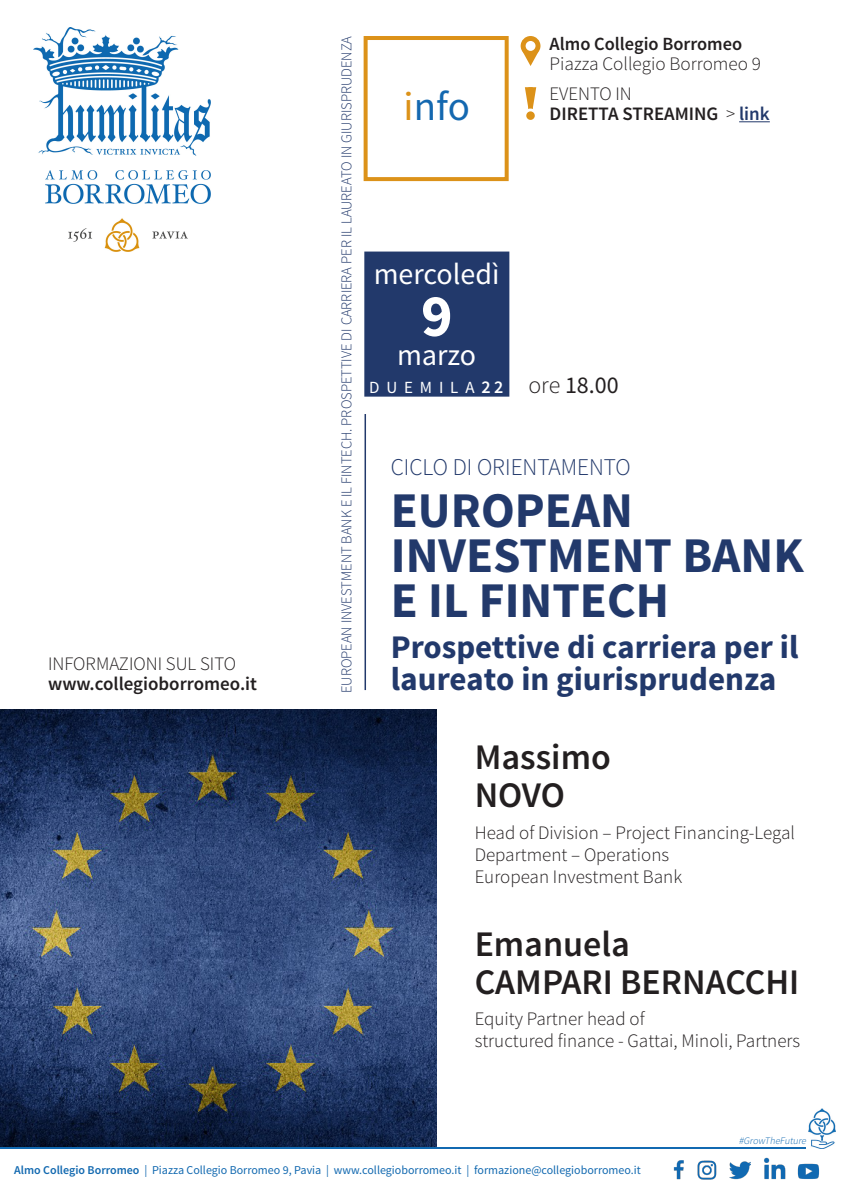
<style>
.page{position:relative;width:842px;height:1191px;background:#fff}
.page>*{position:absolute;margin:0;border:0;box-sizing:border-box;transform-origin:0 0}
.t1{font:700 60px "Source Sans Pro";color:#fff}
.t2{font:700 50px/45px "Source Sans Pro";color:#22396b}
.t3{font:41px "Source Sans Pro";color:#1468b0}
.t4{font:600 36px "Source Sans Pro";color:#231f20}
.t5{font:700 33px/32px "Source Sans Pro";color:#22396b}
.t6{font:30px "Source Sans Pro";color:#fff}
.t7{font:300 24px "Source Sans Pro";color:#22396b}
.t8{font:24px "Source Sans Pro";color:#231f20}
.t9{font:300 19px/22px "Source Sans Pro";color:#231f20}
.t10{font:600 19px "Source Sans Pro";color:#231f20}
.t11{font:600 18.6px "Source Sans Pro";color:#231f20}
.t12{font:17px "Source Sans Pro";color:#fff}
.t13{font:300 15px "Source Sans Pro";color:#22396b}
.t14{font:12px "Source Sans Pro";color:#1269b0}
.t15{font:italic 300 10px "Source Sans Pro";color:#1169b1}
.s1{color:#dc9219}
.s2{font-weight:300}
.s3{color:#22396b}
.s4{font-weight:600;font-size:18px}
.s5{font-weight:600}
</style>
<div class="page">
<img style="left:0;top:710px;width:437px;height:436px">
<div style="left:364px;top:36px;width:145px;height:145px;background:#fff;border:4px solid #dc9219"></div>
<div style="left:364px;top:251px;width:145px;height:145px;background:#22396b;border:4px solid #22396b"></div>
<img style="left:673px;top:1160px;width:11px;height:20px">
<img style="left:697px;top:1160px;width:20px;height:20px">
<img style="left:729px;top:1161px;width:22px;height:19px">
<img style="left:764px;top:1157px;width:22px;height:23px">
<img style="left:797px;top:1163px;width:22px;height:16px">
<hr style="left:364px;top:414px;width:2px;height:276px;background:#22396b">
<img style="left:809px;top:1108px;width:26px;height:40px">
<hr style="left:0;top:1146px;width:806px;height:2px;background:#1169b1">
<img style="left:34px;top:28px;width:176px;height:223px">
<svg style="left:521px;top:36px;width:19px;height:20px"></svg>
<svg style="left:523px;top:52px;width:15px;height:14px"></svg>
<div style="left:526px;top:41px;width:9px;height:10px;background:#fff;border-radius:50%"></div>
<svg style="left:525px;top:87px;width:11px;height:22px"></svg>
<div style="left:526px;top:111px;width:9px;height:9px;background:#dc9219;border-radius:50%"></div>
<hr style="left:739px;top:121px;width:31px;height:1px;background:#22396b">
<p class="t9" style="left:48px;top:653px;width:189px">INFORMAZIONI SUL SITO</p>
<p class="t10" style="left:48px;top:672px;width:210px">www.collegioborromeo.it</p>
<p class="t13" style="left:337px;top:693px;width:658px;rotate:-90deg">EUROPEAN INVESTMENT BANK E IL FINTECH. PROSPETTIVE DI CARRIERA PER IL LAUREATO IN GIURISPRUDENZA</p>
<p class="t3" style="left:404px;top:81px;width:68px"><span class="s1">i</span>nfo</p>
<p class="t11" style="left:550px;top:32px;width:194px">Almo Collegio Borromeo</p>
<p class="t9" style="left:550px;top:53px;width:213px">Piazza Collegio Borromeo 9</p>
<p class="t9" style="left:550px;top:83px;width:84px">EVENTO IN</p>
<p class="t10" style="left:550px;top:102px;width:222px">DIRETTA STREAMING <span class="s2">&gt;</span> <span class="s3">link</span></p>
<p class="t6" style="left:374px;top:255px;width:127px">mercoledì</p>
<p class="t1" style="left:421px;top:277px;width:33px">9</p>
<p class="t6" style="left:397px;top:336px;width:81px">marzo</p>
<p class="t12" style="left:369px;top:377px;width:136px">D U E M I L A <span class="s4">2 2</span></p>
<p class="t8" style="left:528px;top:370px;width:92px"><span class="s2">ore</span> 18.00</p>
<p class="t7" style="left:391px;top:452px;width:241px">CICLO DI ORIENTAMENTO</p>
<p class="t2" style="left:391px;top:490px;width:414px">EUROPEAN<br>INVESTMENT BANK</p>
<p class="t2" style="left:391px;top:580px;width:280px">E IL FINTECH</p>
<p class="t5" style="left:391px;top:632px;width:409px">Prospettive di carriera per il laureato in giurisprudenza</p>
<p class="t4" style="left:475px;top:734px;width:138px">Massimo</p>
<p class="t4" style="left:475px;top:772px;width:92px">NOVO</p>
<p class="t9" style="left:475px;top:821px;width:322px">Head of Division – Project Financing-Legal<br>Department – Operations</p>
<p class="t9" style="left:475px;top:865px;width:209px">European Investment Bank</p>
<p class="t4" style="left:475px;top:921px;width:157px">Emanuela</p>
<p class="t4" style="left:475px;top:959px;width:326px">CAMPARI BERNACCHI</p>
<p class="t9" style="left:475px;top:1008px;width:171px">Equity Partner head of</p>
<p class="t9" style="left:475px;top:1030px;width:327px">structured finance - Gattai, Minoli, Partners</p>
<p class="t15" style="left:739px;top:1135px;width:71px">#GrowTheFuture</p>
<p class="t14" style="left:14px;top:1162px;width:628px"><span class="s5">Almo Collegio Borromeo</span> | Piazza Collegio Borromeo 9, Pavia | www.collegioborromeo.it | formazione@collegioborromeo.it</p>
</div>
